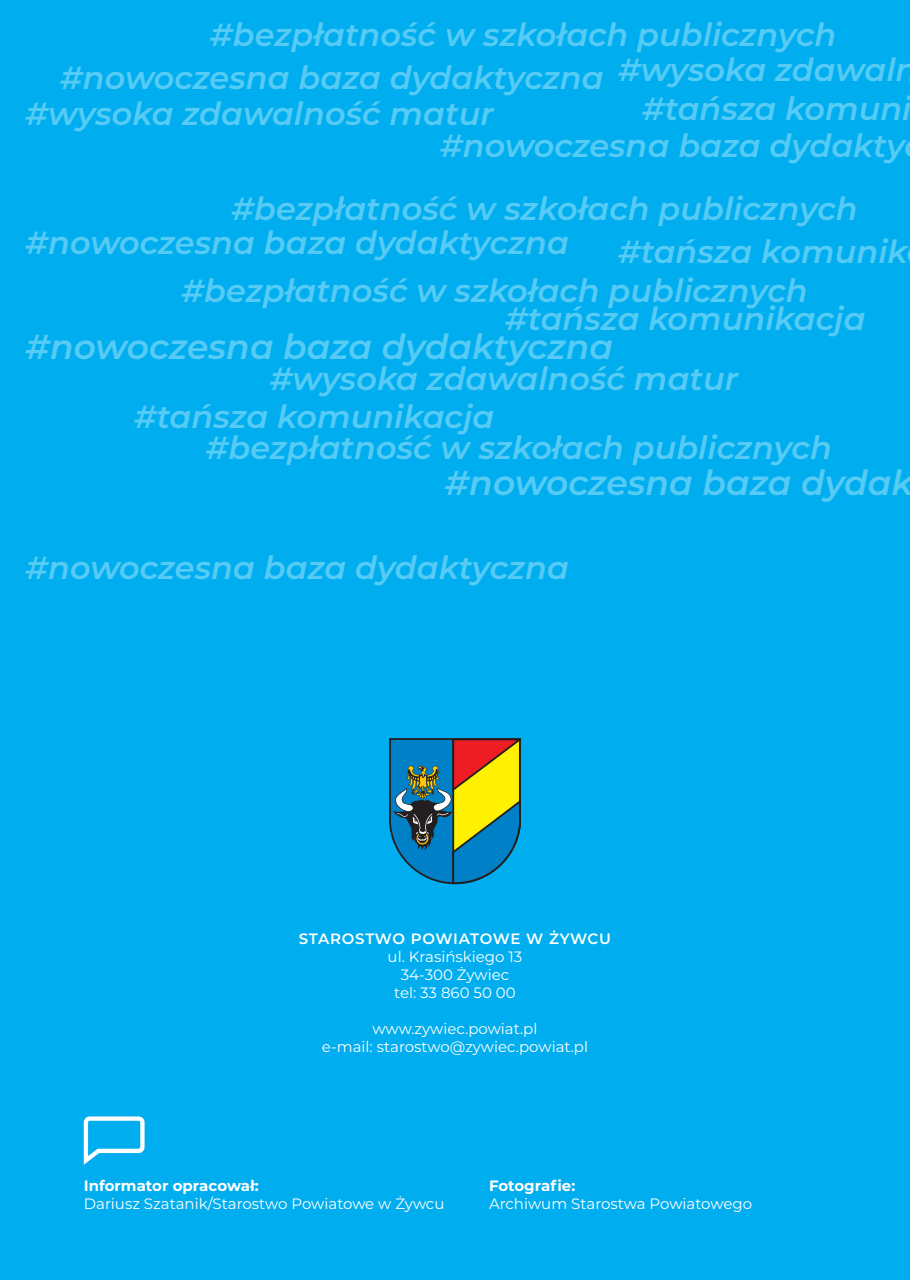
<style>
.page{position:relative;width:910px;height:1280px;background:#00aeef}
.page>*{position:absolute;margin:0;border:0;box-sizing:border-box;transform-origin:0 0}
.t1{font:italic 600 34.5px "Montserrat";color:#56cbf5}
.t2{font:italic 600 31.95px "Montserrat";color:#56cbf5}
.t3{font:15px/18px "Montserrat";color:#fff;text-align:center}
.t4{font:700 15px "Montserrat";color:#fff}
.t5{font:600 15px "Montserrat";letter-spacing:.04em;color:#fff}
</style>
<div class="page">
<svg style="left:389px;top:738px;width:132px;height:146px;background:#548778"></svg>
<svg style="left:83px;top:1116px;width:62px;height:49px"></svg>
<p class="t2" style="left:210px;top:12px;width:628px">#bezpłatność w szkołach publicznych</p>
<p class="t2" style="left:60px;top:55px;width:545px">#nowoczesna baza dydaktyczna</p>
<p class="t2" style="left:26px;top:91px;width:470px">#wysoka zdawalność matur</p>
<p class="t2" style="left:618px;top:47px;width:301px">#wysoka zdawaln</p>
<p class="t2" style="left:642px;top:86px;width:271px">#tańsza komuni</p>
<p class="t2" style="left:440px;top:123px;width:466px">#nowoczesna baza dydakty</p>
<p class="t2" style="left:231px;top:186px;width:628px">#bezpłatność w szkołach publicznych</p>
<p class="t2" style="left:26px;top:220px;width:545px">#nowoczesna baza dydaktyczna</p>
<p class="t2" style="left:618px;top:229px;width:291px">#tańsza komunik</p>
<p class="t2" style="left:182px;top:268px;width:628px">#bezpłatność w szkołach publicznych</p>
<p class="t2" style="left:505px;top:296px;width:362px">#tańsza komunikacja</p>
<p class="t1" style="left:26px;top:322px;width:589px">#nowoczesna baza dydaktyczna</p>
<p class="t2" style="left:270px;top:356px;width:470px">#wysoka zdawalność matur</p>
<p class="t2" style="left:134px;top:394px;width:362px">#tańsza komunikacja</p>
<p class="t2" style="left:206px;top:425px;width:628px">#bezpłatność w szkołach publicznych</p>
<p class="t1" style="left:445px;top:458px;width:470px">#nowoczesna baza dydak</p>
<p class="t2" style="left:26px;top:545px;width:545px">#nowoczesna baza dydaktyczna</p>
<p class="t5" style="left:299px;top:928px;width:314px">STAROSTWO POWIATOWE W ŻYWCU</p>
<p class="t3" style="left:388px;top:947px;width:136px">ul. Krasińskiego 13<br>34-300 Żywiec<br>tel: 33 860 50 00</p>
<p class="t3" style="left:322px;top:1019px;width:268px">www.zywiec.powiat.pl<br>e-mail: starostwo@zywiec.powiat.pl</p>
<p class="t4" style="left:84px;top:1175px;width:177px">Informator opracował:</p>
<p class="t3" style="left:84px;top:1194px;width:362px">Dariusz Szatanik/Starostwo Powiatowe w Żywcu</p>
<p class="t4" style="left:489px;top:1175px;width:88px">Fotografie:</p>
<p class="t3" style="left:489px;top:1194px;width:265px">Archiwum Starostwa Powiatowego</p>
</div>
